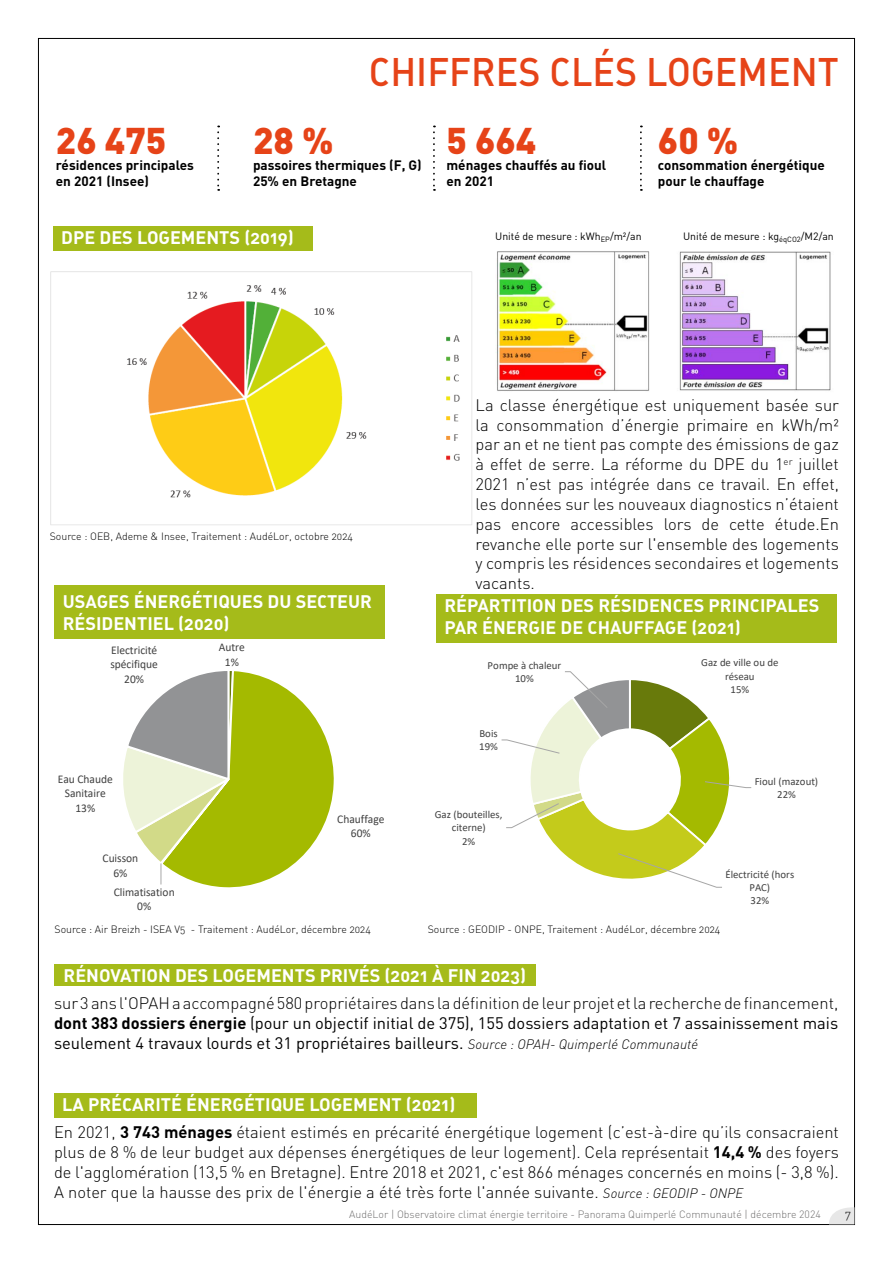
<style>
.page{position:relative;width:893px;height:1263px;background:#fff}
.page>*{position:absolute;margin:0;border:0;box-sizing:border-box;transform-origin:0 0}
.t1{font:39.3px "DIN Medium Alternate";color:#e64318;scale:.95 1}
.t2{font:900 36.75px "DIN Pro";color:#e64318}
.t3{font:18px/21.6px "DIN Bold Alternate";color:#fff}
.t4{font:300 16.5px/19.8px "DIN Pro";color:#000;text-align:justify}
.t5{font:16.5px/19.8px "DIN Pro";color:#000;text-align:justify}
.t6{font:700 13.5px/16.2px "DIN Pro";color:#000}
.t7{font:12px "DIN Light Alternate";color:#000}
.t8{font:11.85px/14.4px "Calibri";color:#404040;text-align:center}
.t9{font:10.8px/13.2px "Calibri";color:#404040;text-align:center}
.t10{font:10.5px "DIN Light Alternate";color:#000}
.t11{font:300 10.5px "DIN Pro";color:#706f6f}
.t12{font:10.5px "DIN Pro";color:#000}
.s1{font-weight:300}
.s2{font-weight:700}
.s3{font-weight:300;font-style:italic;font-size:13.5px}
.s4{font-style:italic;font-size:13.5px}
</style>
<div class="page">
<svg style="left:829px;top:1207px;width:25px;height:17px"></svg>
<svg style="left:217px;top:126px;width:2px;height:65px"></svg>
<svg style="left:433px;top:126px;width:2px;height:65px"></svg>
<div style="left:436px;top:594px;width:401px;height:49px;background:#a5bb1a"></div>
<div style="left:54px;top:964px;width:482px;height:21px;background:#a5bb1a"></div>
<div style="left:53px;top:226px;width:260px;height:25px;background:#a5bb1a"></div>
<div style="left:54px;top:1093px;width:423px;height:25px;background:#a5bb1a"></div>
<img style="left:495px;top:251px;width:336px;height:140px">
<svg style="left:640px;top:126px;width:2px;height:65px"></svg>
<div style="left:54px;top:585px;width:331px;height:53px;background:#a5bb1a"></div>
<img style="left:51px;top:271px;width:421px;height:254px">
<svg style="left:123px;top:671px;width:211px;height:217px"></svg>
<svg style="left:501px;top:671px;width:251px;height:217px"></svg>
<h2 class="t2" style="left:56px;top:115px;width:112px">26 475</h2>
<p class="t6" style="left:56px;top:156px;width:139px">résidences principales en 2021 (Insee)</p>
<h1 class="t1" style="left:369px;top:46px;width:496px">CHIFFRES CLÉS LOGEMENT</h1>
<h2 class="t2" style="left:253px;top:115px;width:82px">28 %</h2>
<p class="t6" style="left:253px;top:156px;width:170px">passoires thermiques (F, G)<br>25% en Bretagne</p>
<h2 class="t2" style="left:446px;top:115px;width:91px">5 664</h2>
<p class="t6" style="left:446px;top:156px;width:161px">ménages chauffés au fioul en 2021</p>
<h2 class="t2" style="left:658px;top:115px;width:82px">60 %</h2>
<p class="t6" style="left:658px;top:156px;width:169px">consommation énergétique pour le chauffage</p>
<p class="t3" style="left:61px;top:226px;width:234px">DPE DES LOGEMENTS (2019)</p>
<p class="t12" style="left:495px;top:229px;width:148px">Unité de mesure : kWh<sub>EP</sub>/m²/an</p>
<p class="t12" style="left:683px;top:229px;width:152px">Unité de mesure : kg<sub>éqCO2</sub>/M2/an</p>
<p class="t10" style="left:50px;top:530px;width:305px">Source : OEB, Ademe &amp; Insee, Traitement : AudéLor, octobre 2024</p>
<p class="t3" style="left:63px;top:590px;width:311px">USAGES ÉNERGÉTIQUES DU SECTEUR<br>RÉSIDENTIEL (2020)</p>
<p class="t8" style="left:110px;top:642px;width:49px">Electricité spécifique<br>20%</p>
<p class="t8" style="left:58px;top:771px;width:57px">Eau Chaude<br>Sanitaire<br>13%</p>
<p class="t8" style="left:103px;top:851px;width:37px">Cuisson<br>6%</p>
<p class="t8" style="left:114px;top:884px;width:62px">Climatisation<br>0%</p>
<p class="t8" style="left:219px;top:640px;width:28px">Autre<br>1%</p>
<p class="t8" style="left:337px;top:811px;width:49px">Chauffage<br>60%</p>
<p class="t10" style="left:55px;top:922px;width:318px">Source : Air Breizh - ISEA V5 - Traitement : AudéLor, décembre 2024</p>
<p class="t4" style="left:476px;top:394px;width:365px">La classe énergétique est uniquement basée sur la consommation d’énergie primaire en kWh/m² par an et ne tient pas compte des émissions de gaz à effet de serre. La réforme du DPE du 1<sup>er</sup> juillet 2021 n’est pas intégrée dans ce travail. En effet, les données sur les nouveaux diagnostics n’étaient pas encore accessibles lors de cette étude.En revanche elle porte sur l'ensemble des logements y compris les résidences secondaires et logements vacants.</p>
<p class="t3" style="left:444px;top:594px;width:376px">RÉPARTITION DES RÉSIDENCES PRINCIPALES<br>PAR ÉNERGIE DE CHAUFFAGE (2021)</p>
<p class="t9" style="left:488px;top:658px;width:75px">Pompe à chaleur<br>10%</p>
<p class="t9" style="left:479px;top:726px;width:20px;text-align:left">Bois<br>19%</p>
<p class="t9" style="left:435px;top:808px;width:69px">Gaz (bouteilles, citerne)<br>2%</p>
<p class="t9" style="left:701px;top:656px;width:79px">Gaz de ville ou de réseau<br>15%</p>
<p class="t9" style="left:755px;top:774px;width:65px">Fioul (mazout)<br>22%</p>
<p class="t9" style="left:725px;top:867px;width:70px">Électricité (hors<br>PAC)<br>32%</p>
<p class="t10" style="left:428px;top:923px;width:294px">Source : GEODIP - ONPE, Traitement : AudéLor, décembre 2024</p>
<p class="t3" style="left:64px;top:963px;width:464px">RÉNOVATION DES LOGEMENTS PRIVÉS (2021 À FIN 2023)</p>
<p class="t5" style="left:54px;top:992px;width:786px"><span class="s1">sur 3 ans l'OPAH a accompagné 580 propriétaires dans la définition de leur projet et la recherche de financement, </span><span class="s2">dont 383 dossiers énergie</span> (pour un objectif initial de 375), 155 dossiers adaptation et 7 assainissement mais seulement 4 travaux lourds et 31 propriétaires bailleurs. <span class="s3">Source : OPAH- Quimperlé Communauté</span></p>
<p class="t3" style="left:62px;top:1093px;width:395px">LA PRÉCARITÉ ÉNERGÉTIQUE LOGEMENT (2021)</p>
<p class="t4" style="left:54px;top:1122px;width:786px">En 2021, <span class="s2">3 743 ménages</span> étaient estimés en précarité énergétique logement (c’est-à-dire qu’ils consacraient plus de 8 % de leur budget aux dépenses énergétiques de leur logement). Cela représentait <span class="s2">14,4 %</span> des foyers de l'agglomération (13,5 % en Bretagne). Entre 2018 et 2021, c'est 866 ménages concernés en moins (- 3,8 %).<br>A noter que la hausse des prix de l'énergie a été très forte l'année suivante. <span class="s4">Source : GEODIP - ONPE</span></p>
<p class="t11" style="left:349px;top:1207px;width:473px">AudéLor | Observatoire climat énergie territoire - Panorama Quimperlé Communauté | décembre 2024</p>
<p class="t7" style="left:845px;top:1208px;width:7px">7</p>
</div>
